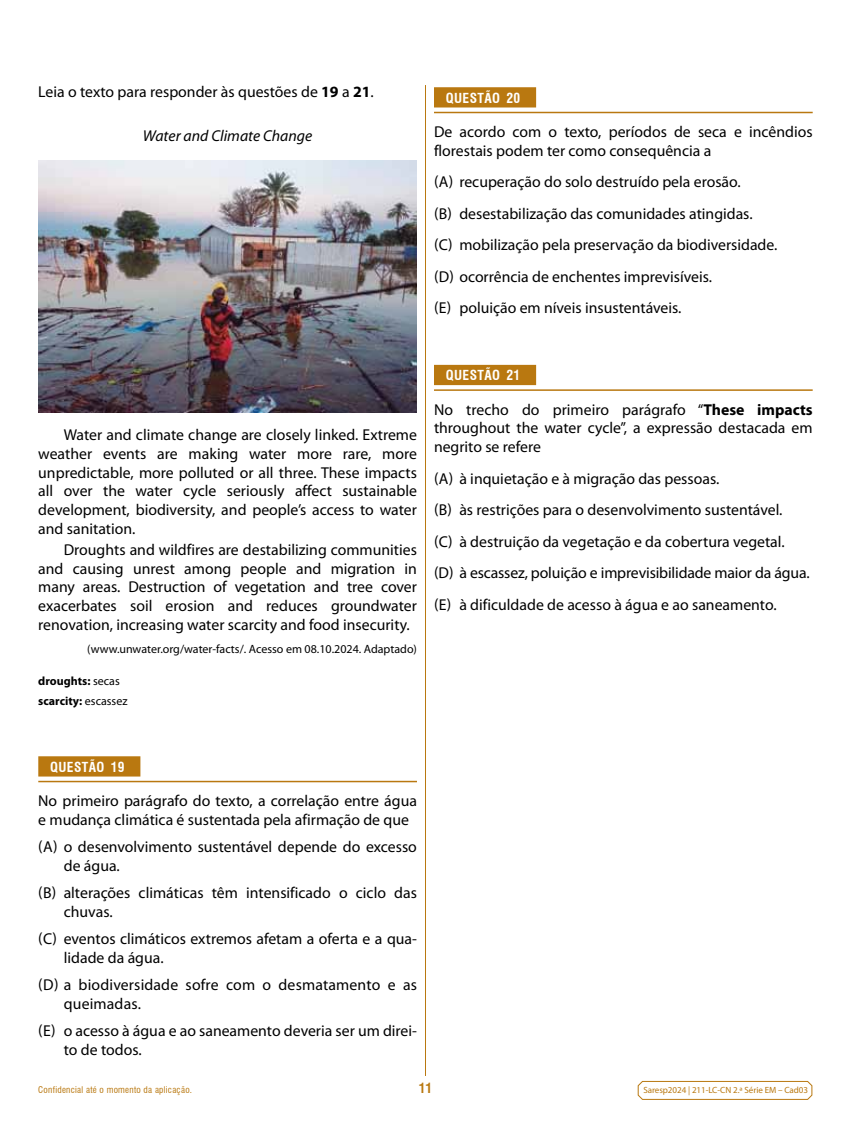
<style>
.page{position:relative;width:851px;height:1127px;background:#fff}
.page>*{position:absolute;margin:0;border:0;box-sizing:border-box;transform-origin:0 0}
.t1{font:15.75px/18.8px "Myriad Pro";color:#000}
.t2{font:italic 15.75px "Myriad Pro";color:#000}
.t3{font:700 condensed 13.5px "Swiss 721 BT";letter-spacing:.03em;color:#fff}
.t4{font:700 condensed 13.5px "Swiss 721 BT";color:#b97810}
.t5{font:12px "Myriad Pro";color:#000}
.t6{font:700 12px/19.2px "Myriad Pro";color:#000}
.t7{font:9px "Myriad Pro";letter-spacing:-.005em;color:#b97810}
.t8{font:condensed 9px "Swiss 721 BT";letter-spacing:.03em;color:#b97810}
.s1{font-weight:700}
.s2{font-weight:400}
</style>
<div class="page">
<svg style="left:637px;top:1080px;width:175px;height:20px"></svg>
<hr style="left:425px;top:85px;width:1px;height:991px;background:#b97810">
<div style="left:434px;top:87px;width:102px;height:20px;background:#b97810"></div>
<hr style="left:434px;top:112px;width:378px;height:1px;background:#b97810">
<div style="left:434px;top:365px;width:102px;height:20px;background:#b97810"></div>
<hr style="left:434px;top:389px;width:378px;height:2px;background:#b97810">
<div style="left:38px;top:756px;width:102px;height:20px;background:#b97810"></div>
<hr style="left:38px;top:781px;width:379px;height:1px;background:#b97810">
<img style="left:38px;top:160px;width:379px;height:252px">
<p class="t1" style="left:38px;top:82px;width:337px">Leia o texto para responder às questões de <span class="s1">19</span> a <span class="s1">21</span>.</p>
<p class="t2" style="left:143px;top:126px;width:171px">Water and Climate Change</p>
<p class="t3" style="left:446px;top:90px;width:76px">QUESTÃO 20</p>
<p class="t1" style="left:434px;top:122px;width:380px">De acordo com o texto, períodos de seca e incêndios florestais podem ter como consequência a</p>
<p class="t1" style="left:434px;top:166px;width:345px;line-height:31.5px">(A) recuperação do solo destruído pela erosão.<br>(B) desestabilização das comunidades atingidas.<br>(C) mobilização pela preservação da biodiversidade. (D) ocorrência de enchentes imprevisíveis.<br>(E) poluição em níveis insustentáveis.</p>
<p class="t1" style="left:38px;top:425px;width:380px;text-align:justify;text-indent:26px">Water and climate change are closely linked. Extreme weather events are making water more rare, more unpredictable, more polluted or all three. These impacts all over the water cycle seriously affect sustainable development, biodiversity, and people’s access to water and sanitation.</p>
<p class="t1" style="left:38px;top:540px;width:380px;text-align:justify;text-indent:26px">Droughts and wildfires are destabilizing communities and causing unrest among people and migration in many areas. Destruction of vegetation and tree cover exacerbates soil erosion and reduces groundwater renovation, increasing water scarcity and food insecurity.</p>
<p class="t5" style="left:87px;top:642px;width:331px">(www.unwater.org/water-facts/. Acesso em 08.10.2024. Adaptado)</p>
<p class="t6" style="left:38px;top:671px;width:91px">droughts: <span class="s2">secas </span>scarcity: <span class="s2">escassez</span></p>
<p class="t3" style="left:446px;top:367px;width:76px">QUESTÃO 21</p>
<p class="t1" style="left:434px;top:400px;width:380px;text-align:justify">No trecho do primeiro parágrafo “<span class="s1">These impacts </span>throughout the water cycle”, a expressão destacada em negrito se refere</p>
<p class="t1" style="left:434px;top:462px;width:377px;line-height:31.5px">(A) à inquietação e à migração das pessoas.<br>(B) às restrições para o desenvolvimento sustentável.<br>(C) à destruição da vegetação e da cobertura vegetal.<br>(D) à escassez, poluição e imprevisibilidade maior da água. (E) à dificuldade de acesso à água e ao saneamento.</p>
<p class="t3" style="left:50px;top:759px;width:76px">QUESTÃO 19</p>
<p class="t1" style="left:38px;top:791px;width:380px">No primeiro parágrafo do texto, a correlação entre água e mudança climática é sustentada pela afirmação de que</p>
<p class="t1" style="left:64px;top:837px;width:354px;text-indent:-26px">(A) o desenvolvimento sustentável depende do excesso de água.</p>
<p class="t1" style="left:64px;top:883px;width:354px;text-indent:-26px">(B) alterações climáticas têm intensificado o ciclo das chuvas.</p>
<p class="t1" style="left:64px;top:929px;width:354px;text-indent:-26px">(C) eventos climáticos extremos afetam a oferta e a qua&shy;lidade da água.</p>
<p class="t1" style="left:64px;top:975px;width:354px;text-indent:-26px">(D) a biodiversidade sofre com o desmatamento e as queimadas.</p>
<p class="t1" style="left:64px;top:1021px;width:354px;text-indent:-26px">(E) o acesso à água e ao saneamento deveria ser um direi&shy;to de todos.</p>
<p class="t8" style="left:38px;top:1084px;width:155px">Confidencial até o momento da aplicação.</p>
<p class="t4" style="left:418px;top:1079px;width:15px">11</p>
<p class="t7" style="left:643px;top:1085px;width:166px">Saresp2024 | 211-LC-CN 2.ª Série EM – Cad03</p>
</div>
